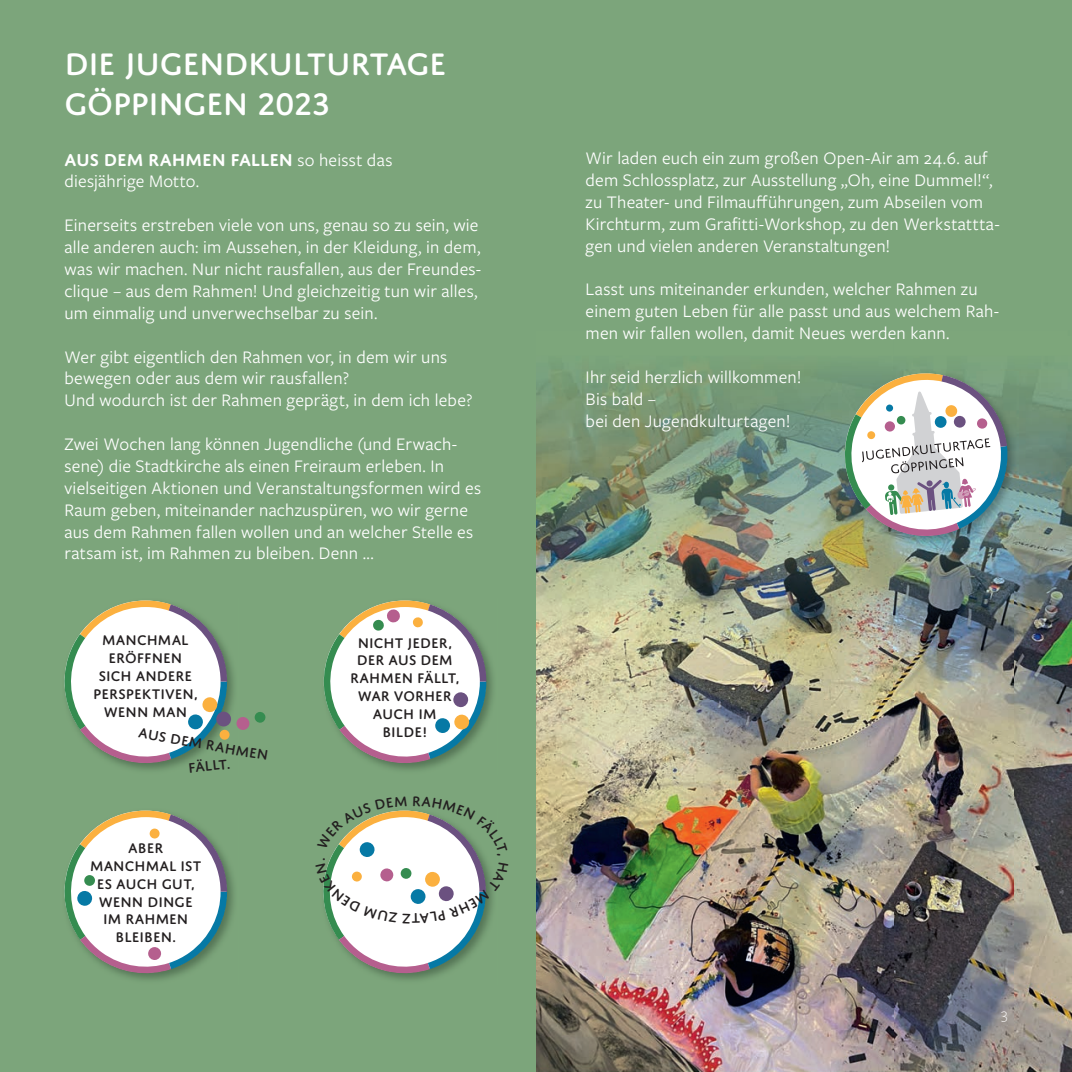
<style>
.page{position:relative;width:1072px;height:1072px;background:#fff}
.page>*{position:absolute;margin:0;border:0;box-sizing:border-box;transform-origin:0 0}
.t1{font:500 33.25px/39.9px "Domus Titling";letter-spacing:-.015em;color:#fff}
.t2{font:18.38px/21.9px "Freight Sans Pro";letter-spacing:.01em;color:#fff}
.t3{font:600 18.38px "Domus Titling";letter-spacing:-.005em;color:#fff}
.t4{font:300 15.75px "Freight Sans Pro";color:#fff}
.t5{font:500 14.88px/17.8px "Domus Titling";letter-spacing:.005em;color:#231f20;text-align:center}
.s1{font-family:"Freight Sans Pro";font-weight:400}
</style>
<div class="page">
<div style="left:0;top:0;width:1071px;height:1071px;background:#7ca57b"></div>
<img style="left:536px;top:370px;width:357px;height:701px">
<img style="left:1013px;top:391px;width:58px;height:680px">
<img style="left:893px;top:547px;width:120px;height:524px">
<img style="left:842px;top:371px;width:176px;height:176px">
<img style="left:840px;top:369px;width:171px;height:170px">
<img style="left:384px;top:653px;width:109px;height:117px">
<svg style="left:323px;top:600px;width:163px;height:166px"></svg>
<svg style="left:64px;top:600px;width:163px;height:166px"></svg>
<div style="left:202px;top:697px;width:16px;height:15px;background:#fbb03f;border-radius:50%"></div>
<div style="left:188px;top:714px;width:15px;height:15px;background:#0679a5;border-radius:50%"></div>
<div style="left:216px;top:711px;width:15px;height:16px;background:#6b5180;border-radius:50%"></div>
<div style="left:236px;top:716px;width:14px;height:14px;background:#b55f8e;border-radius:50%"></div>
<svg style="left:254px;top:711px;width:12px;height:12px"></svg>
<svg style="left:219px;top:729px;width:11px;height:11px"></svg>
<svg style="left:64px;top:810px;width:163px;height:166px"></svg>
<div style="left:149px;top:828px;width:11px;height:10px;background:#fbb03f;border-radius:50%"></div>
<div style="left:77px;top:890px;width:15px;height:16px;background:#0679a5;border-radius:50%"></div>
<svg style="left:84px;top:874px;width:11px;height:12px"></svg>
<div style="left:148px;top:946px;width:13px;height:14px;background:#b55f8e;border-radius:50%"></div>
<svg style="left:323px;top:810px;width:172px;height:166px"></svg>
<h1 class="t1" style="left:64px;top:44px;width:384px">DIE JUGENDKULTURTAGE<br>GÖPPINGEN 2023</h1>
<p class="t3" style="left:64px;top:149px;width:329px">AUS DEM RAHMEN FALLEN <span class="s1">so heisst das</span></p>
<p class="t2" style="left:64px;top:170px;width:136px">diesjährige Motto.</p>
<p class="t2" style="left:64px;top:213px;width:418px">Einerseits erstreben viele von uns, genau so zu sein, wie alle anderen auch: im Aussehen, in der Kleidung, in dem, was wir machen. Nur nicht rausfallen, aus der Freundes&shy;clique – aus dem Rahmen! Und gleichzeitig tun wir alles, um einmalig und unverwechselbar zu sein.</p>
<p class="t2" style="left:64px;top:345px;width:409px">Wer gibt eigentlich den Rahmen vor, in dem wir uns bewegen oder aus dem wir rausfallen?<br>Und wodurch ist der Rahmen geprägt, in dem ich lebe?</p>
<p class="t2" style="left:64px;top:432px;width:418px">Zwei Wochen lang können Jugendliche (und Erwach&shy;sene) die Stadtkirche als einen Freiraum erleben. In vielseitigen Aktionen und Veranstaltungsformen wird es Raum geben, miteinander nachzuspüren, wo wir gerne aus dem Rahmen fallen wollen und an welcher Stelle es ratsam ist, im Rahmen zu bleiben. Denn ...</p>
<p class="t5" style="left:93px;top:631px;width:106px">MANCHMAL<br>ERÖFFNEN<br>SICH ANDERE<br>PERSPEKTIVEN,<br>WENN MAN</p>
<p class="t5" style="left:140px;top:723px;width:133px;rotate:10deg">AUS DEM RAHMEN</p>
<p class="t5" style="left:187px;top:758px;width:44px;rotate:-6deg">FÄLLT.</p>
<p class="t5" style="left:90px;top:839px;width:113px">ABER<br>MANCHMAL IST<br>ES AUCH GUT,<br>WENN DINGE<br>IM RAHMEN<br>BLEIBEN.</p>
<p class="t5" style="left:350px;top:633px;width:111px">NICHT JEDER,<br>DER AUS DEM<br>RAHMEN FÄLLT,<br>WAR VORHER<br>AUCH IM<br>BILDE!</p>
<p class="t2" style="left:585px;top:146px;width:415px">Wir laden euch ein zum großen Open-Air am 24.6. auf dem Schlossplatz, zur Ausstellung „Oh, eine Dummel!“, zu Theater- und Filmaufführungen, zum Abseilen vom Kirchturm, zum Grafitti-Workshop, zu den Werkstattta&shy;gen und vielen anderen Veranstaltungen!</p>
<p class="t2" style="left:585px;top:277px;width:415px">Lasst uns miteinander erkunden, welcher Rahmen zu einem guten Leben für alle passt und aus welchem Rah&shy;men wir fallen wollen, damit Neues werden kann.</p>
<p class="t2" style="left:585px;top:365px;width:217px">Ihr seid herzlich willkommen!<br>Bis bald –<br>bei den Jugendkulturtagen!</p>
<p class="t4" style="left:1001px;top:1003px;width:8px">3</p>
</div>
